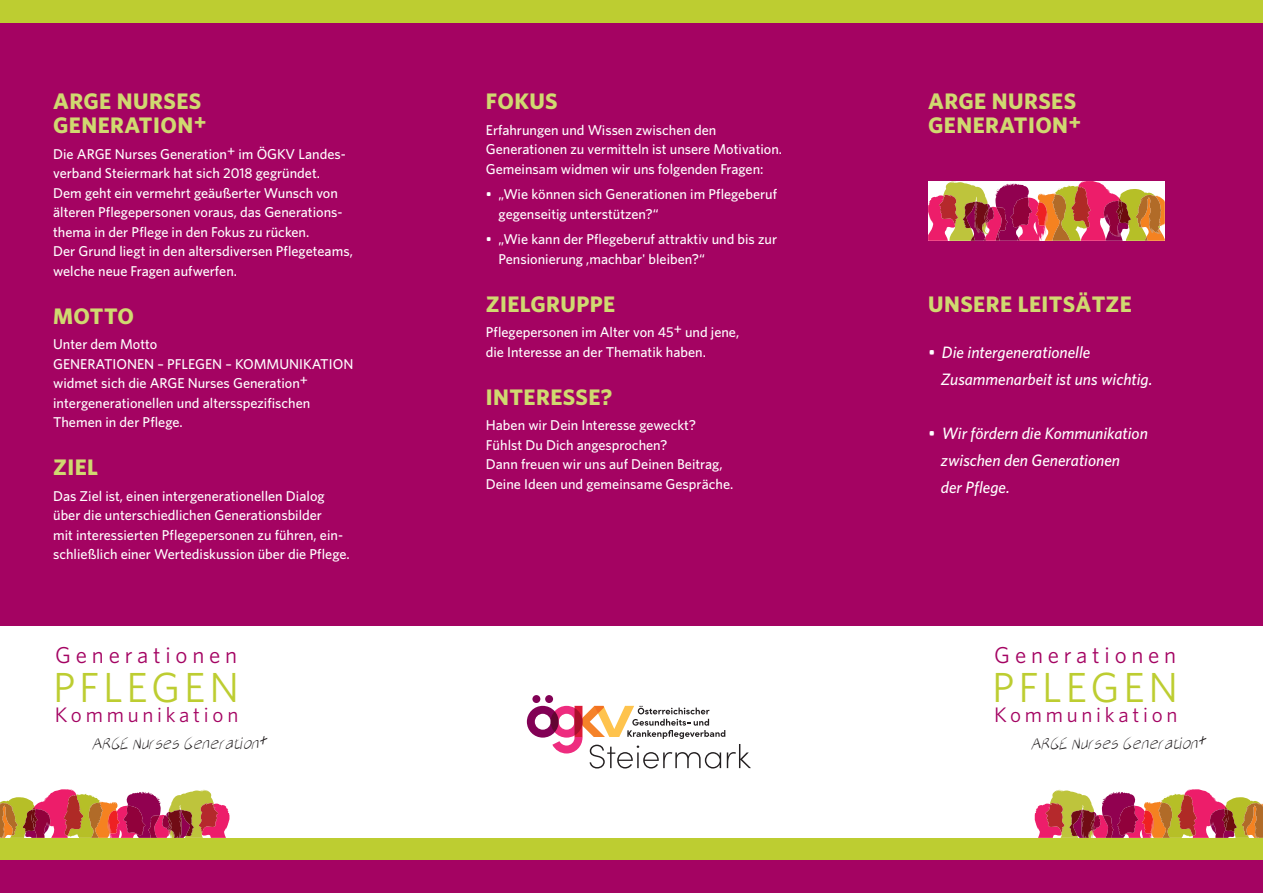
<style>
.page{position:relative;width:1263px;height:893px;background:#a40362}
.page>*{position:absolute;margin:0;border:0;box-sizing:border-box;transform-origin:0 0}
.t1{font:42.15px "Whitney";letter-spacing:.09em;color:#bdcd31}
.t2{font:22.95px "Whitney";letter-spacing:.21em;color:#a40362}
.t3{font:700 22.5px/24px "Whitney";letter-spacing:.02em;color:#d0d970}
.t4{font:21px "Whitney";letter-spacing:.18em;color:#a40362}
.t5{font:300 17.55px "Air Cut";letter-spacing:.03em;color:#231f20}
.t6{font:italic 500 16.5px/27px "Whitney";color:#fff}
.t7{font:500 14.25px/19.5px "Whitney";color:#fff}
.s1{font-size:26.25px}
</style>
<div class="page">
<div style="left:0;top:626px;width:1263px;height:213px;background:#fff"></div>
<div style="left:0;top:0;width:1263px;height:22px;background:#bdcd31"></div>
<div style="left:0;top:838px;width:1263px;height:21px;background:#bdcd31"></div>
<svg style="left:0;top:789px;width:229px;height:49px"></svg>
<svg style="left:1035px;top:789px;width:228px;height:49px"></svg>
<svg style="left:928px;top:181px;width:237px;height:60px;background:#cb7268"></svg>
<div style="left:532px;top:695px;width:8px;height:8px;background:#820155;border-radius:50%"></div>
<div style="left:545px;top:695px;width:8px;height:8px;background:#820155;border-radius:50%"></div>
<svg style="left:527px;top:706px;width:224px;height:62px"></svg>
<h3 class="t3" style="left:53px;top:89px;width:155px">ARGE NURSES<br>GENERATION+</h3>
<p class="t7" style="left:53px;top:143px;width:301px">Die ARGE Nurses Generation+ im ÖGKV Landes&shy;verband Steiermark hat sich 2018 gegründet.<br>Dem geht ein vermehrt geäußerter Wunsch von älteren Pflegepersonen voraus, das Generations&shy;thema in der Pflege in den Fokus zu rücken.<br>Der Grund liegt in den altersdiversen Pflegeteams, welche neue Fragen aufwerfen.</p>
<h3 class="t3" style="left:53px;top:303px;width:82px">MOTTO</h3>
<p class="t7" style="left:53px;top:334px;width:302px">Unter dem Motto<br>GENERATIONEN – PFLEGEN – KOMMUNIKATION widmet sich die ARGE Nurses Generation+ intergenerationellen und altersspezifischen Themen in der Pflege.</p>
<h3 class="t3" style="left:53px;top:455px;width:46px">ZIEL</h3>
<p class="t7" style="left:53px;top:485px;width:298px">Das Ziel ist, einen intergenerationellen Dialog über die unterschiedlichen Generationsbilder<br>mit interessierten Pflegepersonen zu führen, ein&shy;schließlich einer Wertediskussion über die Pflege.</p>
<h2 class="t2" style="left:55px;top:640px;width:183px">Generationen</h2>
<h1 class="t1" style="left:53px;top:659px;width:187px">PFLEGEN</h1>
<h3 class="t4" style="left:55px;top:700px;width:185px">Kommunikation</h3>
<p class="t5" style="left:92px;top:735px;width:177px">ARGE Nurses Generation<span class="s1">+</span></p>
<h3 class="t3" style="left:486px;top:89px;width:73px">FOKUS</h3>
<p class="t7" style="left:486px;top:119px;width:298px">Erfahrungen und Wissen zwischen den<br>Generationen zu vermitteln ist unsere Motivation.<br>Gemeinsam widmen wir uns folgenden Fragen:</p>
<p class="t7" style="left:499px;top:184px;width:280px;text-indent:-13px">• „Wie können sich Generationen im Pflegeberuf gegenseitig unterstützen?“</p>
<p class="t7" style="left:499px;top:229px;width:280px;text-indent:-13px">• „Wie kann der Pflegeberuf attraktiv und bis zur<br>Pensionierung ,machbar' bleiben?“</p>
<h3 class="t3" style="left:486px;top:291px;width:131px">ZIELGRUPPE</h3>
<p class="t7" style="left:486px;top:322px;width:255px">Pflegepersonen im Alter von 45+ und jene, die Interesse an der Thematik haben.</p>
<h3 class="t3" style="left:486px;top:384px;width:128px">INTERESSE?</h3>
<p class="t7" style="left:486px;top:415px;width:249px">Haben wir Dein Interesse geweckt?<br>Fühlst Du Dich angesprochen?<br>Dann freuen wir uns auf Deinen Beitrag, Deine Ideen und gemeinsame Gespräche.</p>
<h3 class="t3" style="left:928px;top:89px;width:155px">ARGE NURSES<br>GENERATION+</h3>
<h3 class="t3" style="left:928px;top:291px;width:205px">UNSERE LEITSÄTZE</h3>
<p class="t6" style="left:941px;top:338px;width:213px;text-indent:-13px">• Die intergenerationelle<br>Zusammenarbeit ist uns wichtig.</p>
<p class="t6" style="left:941px;top:419px;width:208px;text-indent:-13px">• Wir fördern die Kommunikation zwischen den Generationen<br>der Pflege.</p>
<h2 class="t2" style="left:994px;top:640px;width:183px">Generationen</h2>
<h1 class="t1" style="left:992px;top:659px;width:187px">PFLEGEN</h1>
<h3 class="t4" style="left:994px;top:700px;width:185px">Kommunikation</h3>
<p class="t5" style="left:1031px;top:735px;width:177px">ARGE Nurses Generation<span class="s1">+</span></p>
</div>
